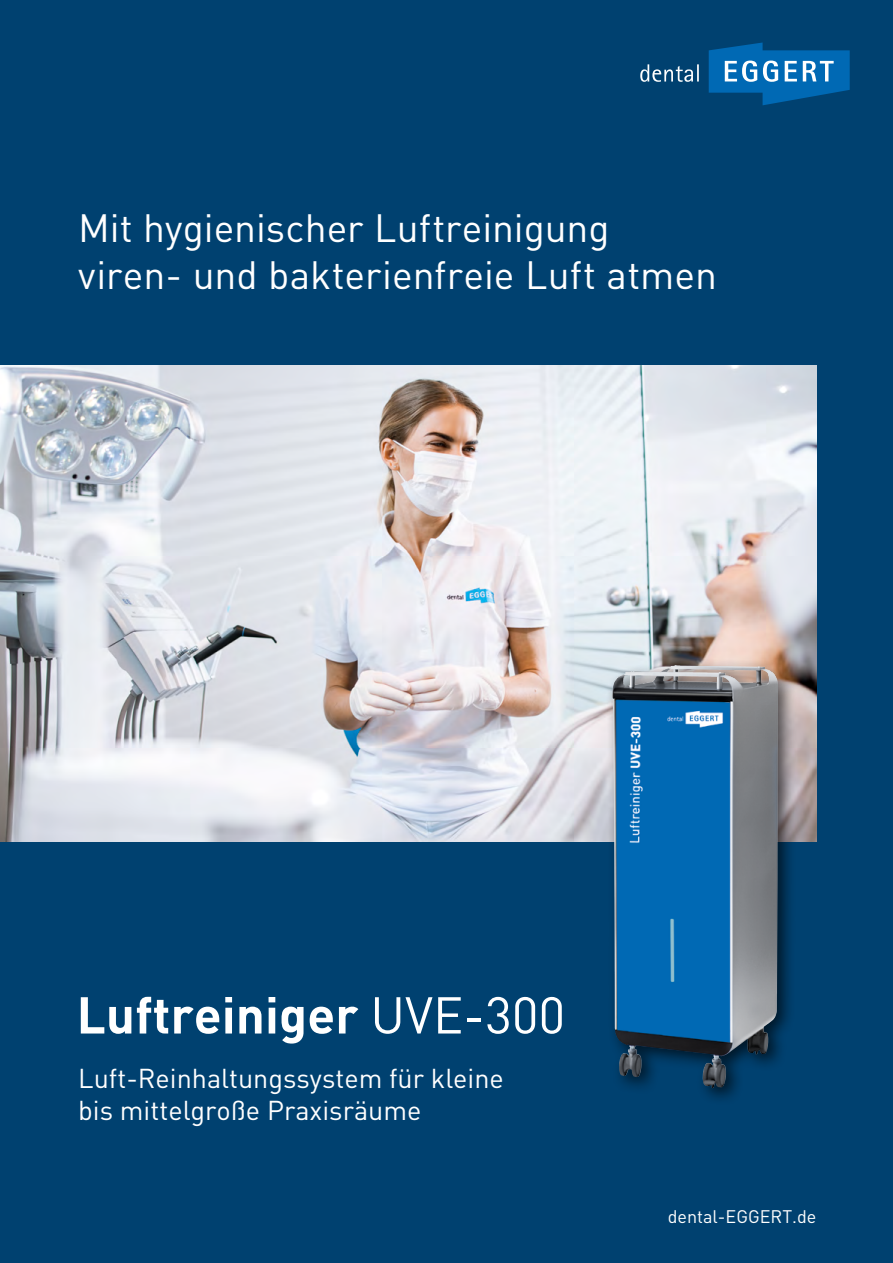
<style>
.page{position:relative;width:893px;height:1263px;background:#004170}
.page>*{position:absolute;margin:0;border:0;box-sizing:border-box;transform-origin:0 0}
.t1{font:700 51px "DINOT";color:#fff}
.t2{font:39px "DINOT";color:#fff}
.t3{font:27px "DINOT";color:#fff}
.t4{font:18px "DINOT";color:#fff}
.s1{font-weight:400}
</style>
<div class="page">
<svg style="left:709px;top:43px;width:141px;height:62px"></svg>
<svg style="left:640px;top:64px;width:59px;height:18px"></svg>
<img style="left:0;top:366px;width:816px;height:476px">
<div style="left:605px;top:658px;width:192px;height:448px;background:#000;opacity:.65"></div>
<img style="left:612px;top:665px;width:157px;height:423px">
<p class="t2" style="left:78px;top:204px;width:533px">Mit hygienischer Luftreinigung</p>
<p class="t2" style="left:78px;top:251px;width:640px">viren- und bakterienfreie Luft atmen</p>
<p class="t1" style="left:77px;top:982px;width:490px">Luftreiniger <span class="s1">UVE-300</span></p>
<p class="t3" style="left:78px;top:1061px;width:427px">Luft-Reinhaltungssystem für kleine</p>
<p class="t3" style="left:78px;top:1093px;width:345px">bis mittelgroße Praxisräume</p>
<p class="t4" style="left:668px;top:1205px;width:150px">dental-EGGERT.de</p>
</div>
